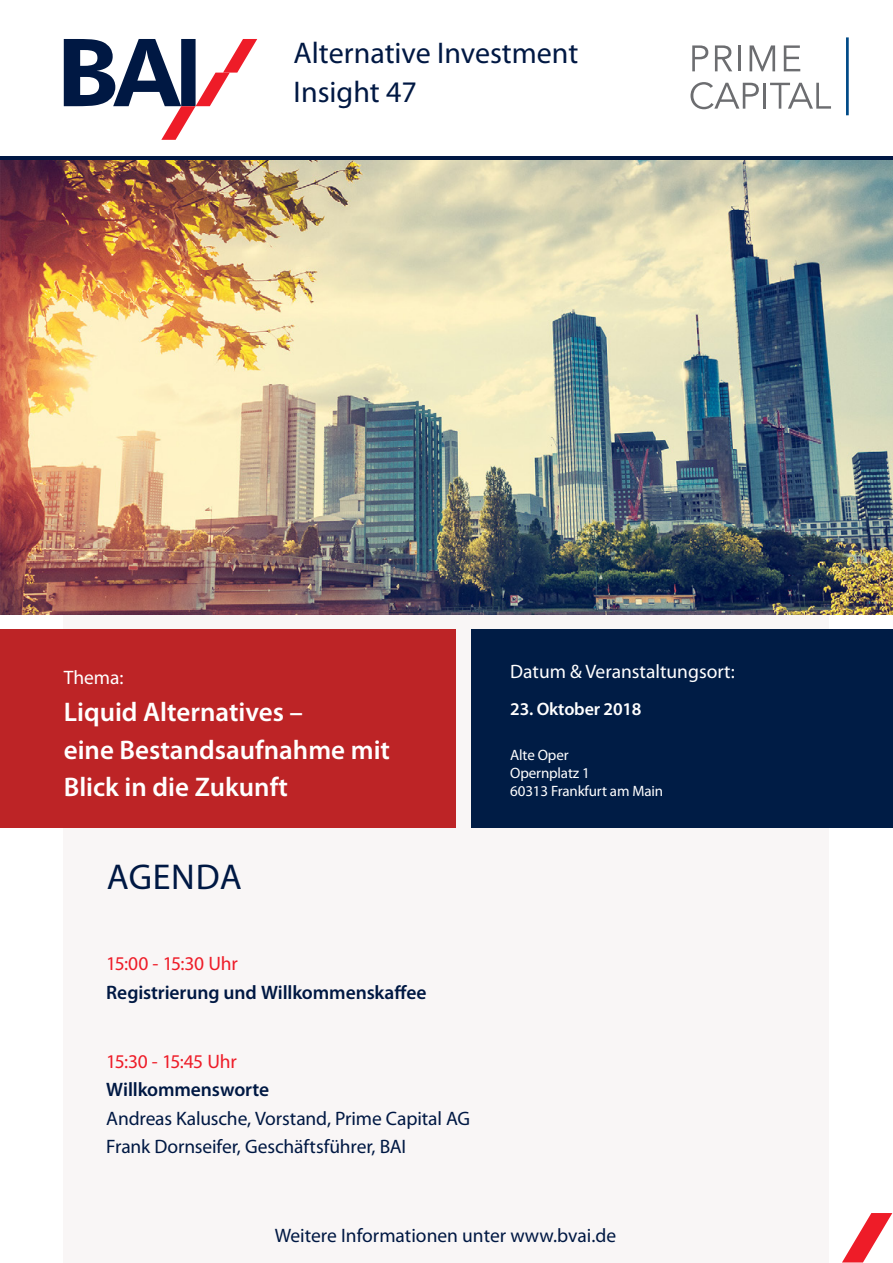
<style>
.page{position:relative;width:893px;height:1263px;background:#fff}
.page>*{position:absolute;margin:0;border:0;box-sizing:border-box;transform-origin:0 0}
.t1{font:36px "Myriad Pro";letter-spacing:.02em;color:#001843}
.t2{font:30px/39px "Myriad Pro";color:#001843}
.t3{font:600 27px/37.5px "Myriad Pro";color:#fff}
.t4{font:19.5px/28.5px "Myriad Pro";letter-spacing:-.005em;color:#001843}
.t5{font:600 19.5px "Myriad Pro";letter-spacing:-.005em;color:#001843}
.t6{font:19.5px "Myriad Pro";color:#fff}
.t7{font:19.5px "Myriad Pro";letter-spacing:-.015em;color:#ee1c28}
.t8{font:600 18px "Myriad Pro";letter-spacing:-.01em;color:#fff}
.t9{font:15px/18px "Myriad Pro";letter-spacing:-.01em;color:#fff}
</style>
<div class="page">
<svg style="left:842px;top:1213px;width:50px;height:49px"></svg>
<div style="left:64px;top:508px;width:765px;height:755px;background:#f9f6f6"></div>
<div style="left:0;top:156px;width:893px;height:5px;background:#001843"></div>
<svg style="left:64px;top:39px;width:193px;height:101px"></svg>
<img style="left:0;top:161px;width:893px;height:453px">
<div style="left:0;top:630px;width:456px;height:198px;background:#bd2426"></div>
<div style="left:472px;top:630px;width:421px;height:198px;background:#001c45"></div>
<hr style="left:846px;top:37px;width:3px;height:78px;background:#004a87">
<svg style="left:692px;top:45px;width:16px;height:26px"></svg>
<svg style="left:715px;top:45px;width:17px;height:26px"></svg>
<hr style="left:738px;top:45px;width:3px;height:26px;background:#6c6d70">
<svg style="left:750px;top:45px;width:25px;height:26px"></svg>
<svg style="left:784px;top:45px;width:16px;height:26px"></svg>
<svg style="left:690px;top:82px;width:69px;height:27px"></svg>
<hr style="left:764px;top:83px;width:2px;height:26px;background:#6c6d70">
<svg style="left:770px;top:83px;width:61px;height:26px"></svg>
<h2 class="t2" style="left:294px;top:33px;width:286px">Alternative Investment<br>Insight 47</h2>
<p class="t6" style="left:64px;top:665px;width:61px">Thema:</p>
<p class="t3" style="left:64px;top:693px;width:328px">Liquid Alternatives –<br>eine Bestandsaufnahme mit<br>Blick in die Zukunft</p>
<p class="t1" style="left:107px;top:855px;width:137px">AGENDA</p>
<p class="t7" style="left:106px;top:952px;width:133px">15:00 - 15:30 Uhr</p>
<p class="t5" style="left:106px;top:980px;width:322px">Registrierung und Willkommenskaffee</p>
<p class="t7" style="left:106px;top:1049px;width:132px">15:30 - 15:45 Uhr</p>
<p class="t5" style="left:106px;top:1077px;width:164px">Willkommensworte</p>
<p class="t4" style="left:106px;top:1104px;width:365px">Andreas Kalusche, Vorstand, Prime Capital AG<br>Frank Dornseifer, Geschäftsführer, BAI</p>
<p class="t6" style="left:510px;top:659px;width:226px">Datum &amp; Veranstaltungsort:</p>
<p class="t8" style="left:510px;top:698px;width:133px">23. Oktober 2018</p>
<p class="t9" style="left:510px;top:745px;width:60px">Alte Oper</p>
<p class="t9" style="left:510px;top:763px;width:154px">Opernplatz 1<br>60313 Frankfurt am Main</p>
<p class="t4" style="left:275px;top:1221px;width:343px">Weitere Informationen unter www.bvai.de</p>
</div>
